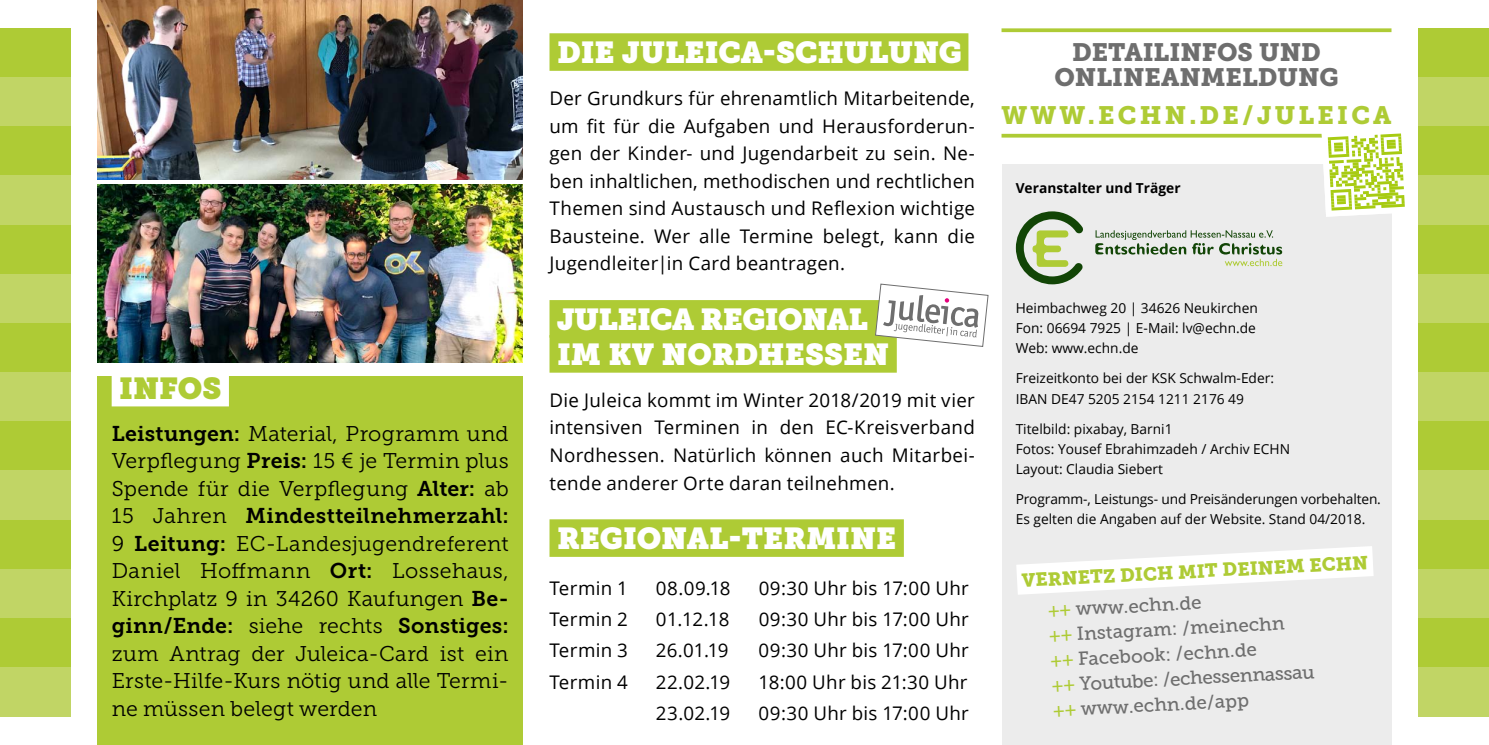
<style>
.page{position:relative;width:1489px;height:745px;background:#fff}
.page>*{position:absolute;margin:0;border:0;box-sizing:border-box;transform-origin:0 0}
.t1{font:30px "Museo Slab";color:#fff}
.t2{font:30px/35px "Museo Slab";letter-spacing:-.02em;color:#fff}
.t3{font:30px "Museo Slab";color:#aecb35}
.t4{font:25px/25px "Museo Slab 900";color:#6e6e6e;text-align:center}
.t5{font:25px "Museo Slab 900";letter-spacing:.13em;color:#aecb35}
.t6{font:21.25px/27.5px "Museo Slab 300";letter-spacing:.01em;color:#000;text-align:justify}
.t7{font:21.25px "Museo Slab 700";letter-spacing:.01em;color:#000}
.t8{font:18.75px/27.5px "Open Sans";letter-spacing:.015em;color:#000;text-align:justify}
.t9{font:18.75px/25px "Museo Slab 500";color:#6e6e6e}
.t10{font:18.75px "Museo Slab 900";color:#aecb35}
.t11{font:13.75px/20px "Open Sans";color:#000}
.t12{font:700 13.75px "Open Sans";color:#000}
.s1{font-family:"Museo Slab 700"}
.s2{font-family:"Museo Slab 300"}
.s3{color:#aecb35}
</style>
<div class="page">
<div style="left:0;top:28px;width:71px;height:49px;background:#aecb35"></div>
<div style="left:0;top:77px;width:71px;height:50px;background:#c1d565"></div>
<div style="left:0;top:127px;width:71px;height:49px;background:#aecb35"></div>
<div style="left:0;top:176px;width:71px;height:49px;background:#c1d565"></div>
<div style="left:0;top:225px;width:71px;height:49px;background:#aecb35"></div>
<div style="left:0;top:274px;width:71px;height:49px;background:#c1d565"></div>
<div style="left:0;top:323px;width:71px;height:49px;background:#aecb35"></div>
<div style="left:0;top:372px;width:71px;height:49px;background:#c1d565"></div>
<div style="left:0;top:421px;width:71px;height:49px;background:#aecb35"></div>
<div style="left:0;top:470px;width:71px;height:49px;background:#c1d565"></div>
<div style="left:0;top:519px;width:71px;height:49px;background:#aecb35"></div>
<div style="left:0;top:568px;width:71px;height:50px;background:#c1d565"></div>
<div style="left:0;top:618px;width:71px;height:49px;background:#aecb35"></div>
<div style="left:0;top:667px;width:71px;height:49px;background:#c1d565"></div>
<div style="left:97px;top:376px;width:426px;height:368px;background:#aecb35"></div>
<div style="left:1001px;top:165px;width:390px;height:579px;background:#ececec"></div>
<img style="left:97px;top:0;width:426px;height:179px">
<img style="left:97px;top:184px;width:426px;height:178px">
<div style="left:549px;top:33px;width:419px;height:38px;background:#aecb35"></div>
<div style="left:549px;top:300px;width:339px;height:37px;background:#aecb35"></div>
<div style="left:549px;top:335px;width:347px;height:37px;background:#aecb35"></div>
<div style="left:549px;top:519px;width:354px;height:37px;background:#aecb35"></div>
<svg style="left:1001px;top:28px;width:390px;height:4px;fill:#aecb35"></svg>
<hr style="left:1001px;top:134px;width:323px;height:3px;background:#aecb35">
<svg style="left:1321px;top:133px;width:84px;height:83px"></svg>
<svg style="left:1001px;top:529px;width:391px;height:82px"></svg>
<div style="left:112px;top:368px;width:117px;height:38px;background:#fff"></div>
<svg style="left:1015px;top:211px;width:68px;height:73px"></svg>
<svg style="left:1095px;top:230px;width:187px;height:36px"></svg>
<div style="left:1417px;top:28px;width:71px;height:49px;background:#aecb35"></div>
<div style="left:1417px;top:77px;width:71px;height:50px;background:#c1d565"></div>
<div style="left:1417px;top:127px;width:71px;height:49px;background:#aecb35"></div>
<div style="left:1417px;top:176px;width:71px;height:49px;background:#c1d565"></div>
<div style="left:1417px;top:225px;width:71px;height:49px;background:#aecb35"></div>
<div style="left:1417px;top:274px;width:71px;height:49px;background:#c1d565"></div>
<div style="left:1417px;top:323px;width:71px;height:49px;background:#aecb35"></div>
<div style="left:1417px;top:372px;width:71px;height:49px;background:#c1d565"></div>
<div style="left:1417px;top:421px;width:71px;height:49px;background:#aecb35"></div>
<div style="left:1417px;top:470px;width:71px;height:49px;background:#c1d565"></div>
<div style="left:1417px;top:519px;width:71px;height:49px;background:#aecb35"></div>
<div style="left:1417px;top:568px;width:71px;height:50px;background:#c1d565"></div>
<div style="left:1417px;top:618px;width:71px;height:49px;background:#aecb35"></div>
<div style="left:1417px;top:667px;width:71px;height:49px;background:#c1d565"></div>
<svg style="left:874px;top:283px;width:114px;height:64px"></svg>
<h1 class="t3" style="left:119px;top:370px;width:104px">INFOS</h1>
<p class="t6" style="left:112px;top:419px;width:398px"><span class="s1">Leistungen:</span> Material, Programm und Verpflegung <span class="s1">Preis:</span> 15 € je Termin plus Spende für die Verpflegung <span class="s1">Alter:</span> ab</p>
<p class="t7" style="left:112px;top:503px;width:398px"><span class="s2">15 Jahren</span> Mindestteilnehmerzahl:</p>
<p class="t6" style="left:112px;top:529px;width:398px">9 <span class="s1">Leitung:</span> EC-Landesjugendreferent Daniel Hoffmann <span class="s1">Ort:</span> Lossehaus, Kirchplatz 9 in 34260 Kaufungen <span class="s1">Be-</span></p>
<p class="t7" style="left:112px;top:613px;width:398px">ginn/Ende: <span class="s2">siehe rechts</span> Sonstiges:</p>
<p class="t6" style="left:112px;top:639px;width:398px">zum Antrag der Juleica-Card ist ein Erste-Hilfe-Kurs nötig und alle Termi&shy;ne müssen belegt werden</p>
<h1 class="t1" style="left:557px;top:35px;width:404px">DIE JULEICA-SCHULUNG</h1>
<p class="t8" style="left:549px;top:84px;width:427px">Der Grundkurs für ehrenamtlich Mitarbeitende, um fit für die Aufgaben und Herausforderun&shy;gen der Kinder- und Jugendarbeit zu sein. Ne&shy;ben inhaltlichen, methodischen und rechtlichen Themen sind Austausch und Reflexion wichtige Bausteine. Wer alle Termine belegt, kann die Jugendleiter|in Card beantragen.</p>
<h1 class="t2" style="left:557px;top:302px;width:334px">JULEICA REGIONAL<br>IM KV NORDHESSEN</h1>
<p class="t8" style="left:549px;top:385px;width:427px">Die Juleica kommt im Winter 2018/2019 mit vier intensiven Terminen in den EC-Kreisverband Nordhessen. Natürlich können auch Mitarbei&shy;tende anderer Orte daran teilnehmen.</p>
<h1 class="t1" style="left:557px;top:520px;width:341px">REGIONAL-TERMINE</h1>
<p class="t8" style="left:549px;top:573px;width:80px">Termin 1</p>
<p class="t8" style="left:656px;top:573px;width:76px">08.09.18</p>
<p class="t8" style="left:758px;top:573px;width:212px">09:30 Uhr bis 17:00 Uhr</p>
<p class="t8" style="left:549px;top:604px;width:80px">Termin 2</p>
<p class="t8" style="left:655px;top:604px;width:75px">01.12.18</p>
<p class="t8" style="left:758px;top:604px;width:212px">09:30 Uhr bis 17:00 Uhr</p>
<p class="t8" style="left:549px;top:636px;width:80px">Termin 3</p>
<p class="t8" style="left:655px;top:636px;width:74px">26.01.19</p>
<p class="t8" style="left:758px;top:636px;width:212px">09:30 Uhr bis 17:00 Uhr</p>
<p class="t8" style="left:549px;top:667px;width:80px">Termin 4</p>
<p class="t8" style="left:655px;top:667px;width:76px">22.02.19</p>
<p class="t8" style="left:758px;top:667px;width:210px">18:00 Uhr bis 21:30 Uhr</p>
<p class="t8" style="left:655px;top:698px;width:76px">23.02.19</p>
<p class="t8" style="left:758px;top:698px;width:212px">09:30 Uhr bis 17:00 Uhr</p>
<h2 class="t4" style="left:1054px;top:40px;width:286px">DETAILINFOS UND<br>ONLINEANMELDUNG</h2>
<h2 class="t5" style="left:1001px;top:100px;width:391px">WWW.ECHN.DE/JULEICA</h2>
<p class="t12" style="left:1015px;top:178px;width:166px">Veranstalter und Träger</p>
<p class="t11" style="left:1015px;top:298px;width:244px">Heimbachweg 20 | 34626 Neukirchen<br>Fon: 06694 7925 | E-Mail: lv@echn.de<br>Web: www.echn.de</p>
<p class="t11" style="left:1015px;top:368px;width:260px">Freizeitkonto bei der KSK Schwalm-Eder:<br>IBAN DE47 5205 2154 1211 2176 49</p>
<p class="t11" style="left:1015px;top:418px;width:276px">Titelbild: pixabay, Barni1<br>Fotos: Yousef Ebrahimzadeh / Archiv ECHN<br>Layout: Claudia Siebert</p>
<p class="t11" style="left:1015px;top:488px;width:367px">Programm-, Leistungs- und Preisänderungen vorbehalten.<br>Es gelten die Angaben auf der Website. Stand 04/2018.</p>
<p class="t10" style="left:1021px;top:569px;width:306px;rotate:-3deg">VERNETZ D ICH MIT D EINEM ECHN</p>
<p class="t9" style="left:1047px;top:597px;width:264px;rotate:-3deg"><span class="s3">++</span> www.echn.de<br><span class="s3">++</span> Instagram: /meinechn <span class="s3">++</span> Facebook: /echn.de<br><span class="s3">++</span> Youtube: /echessennassau <span class="s3">++</span> www.echn.de/app</p>
</div>
